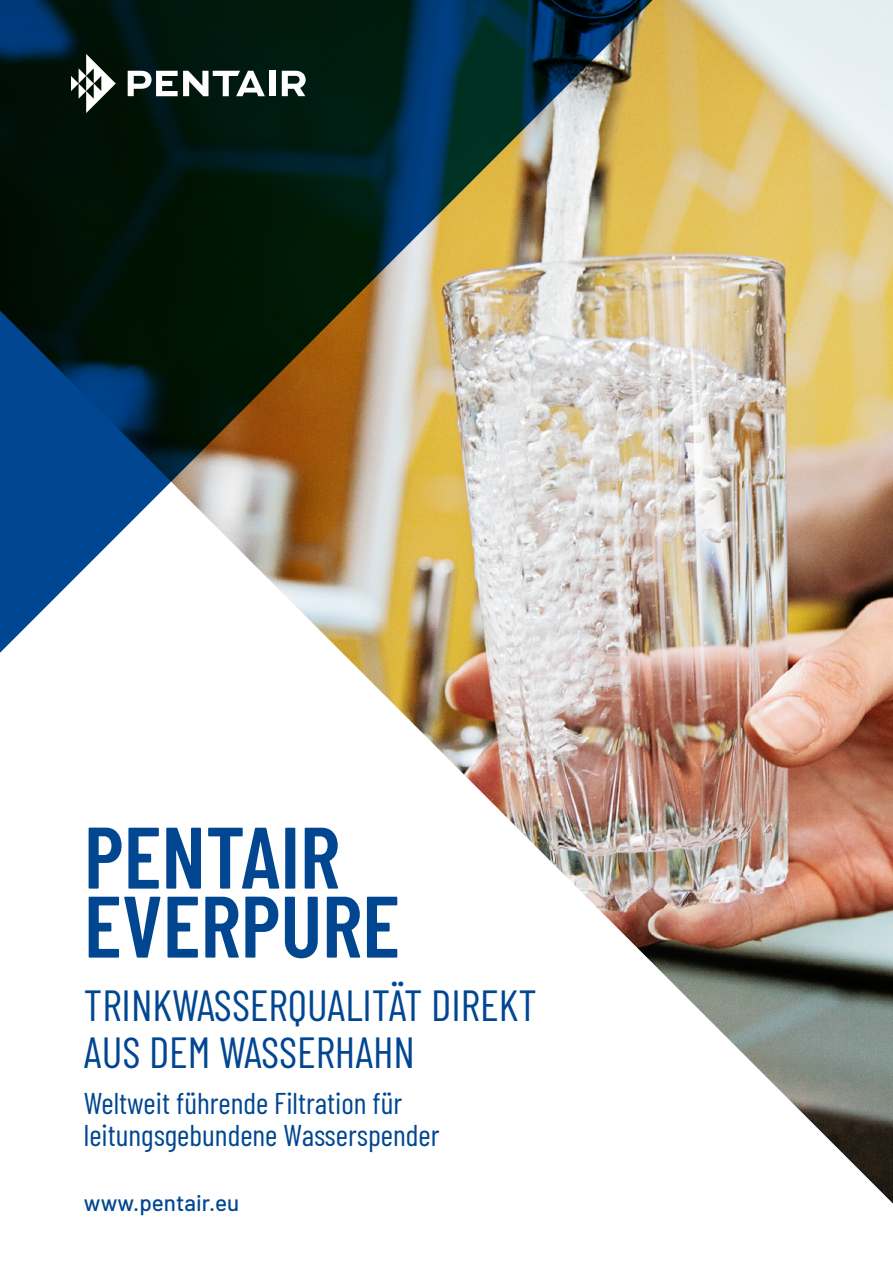
<style>
.page{position:relative;width:893px;height:1263px;background:#fff}
.page>*{position:absolute;margin:0;border:0;box-sizing:border-box;transform-origin:0 0}
.t1{font:600 87px/69px "Barlow Condensed";color:#004691}
.t2{font:43.5px/46.8px "Barlow Condensed";color:#004691}
.t3{font:30px/31.2px "Barlow Condensed";color:#004691}
.t4{font:500 22.5px "Barlow";color:#004691}
</style>
<div class="page">
<img style="left:665px;top:0;width:228px;height:311px">
<img style="left:342px;top:311px;width:551px;height:893px">
<svg style="left:0;top:0;width:665px;height:653px;background:#6e756a"></svg>
<svg style="left:71px;top:54px;width:45px;height:59px"></svg>
<svg style="left:128px;top:71px;width:137px;height:25px"></svg>
<div style="left:269px;top:71px;width:6px;height:25px;background:#fff"></div>
<svg style="left:282px;top:71px;width:24px;height:25px"></svg>
<h1 class="t1" style="left:84px;top:817px;width:318px">PENTAIR<br>EVERPURE</h1>
<h2 class="t2" style="left:84px;top:979px;width:454px">TRINKWASSERQUALITÄT DIREKT<br>AUS DEM WASSERHAHN</h2>
<p class="t3" style="left:84px;top:1086px;width:357px">Weltweit führende Filtration für leitungsgebundene Wasserspender</p>
<p class="t4" style="left:84px;top:1187px;width:157px">www.pentair.eu</p>
</div>
